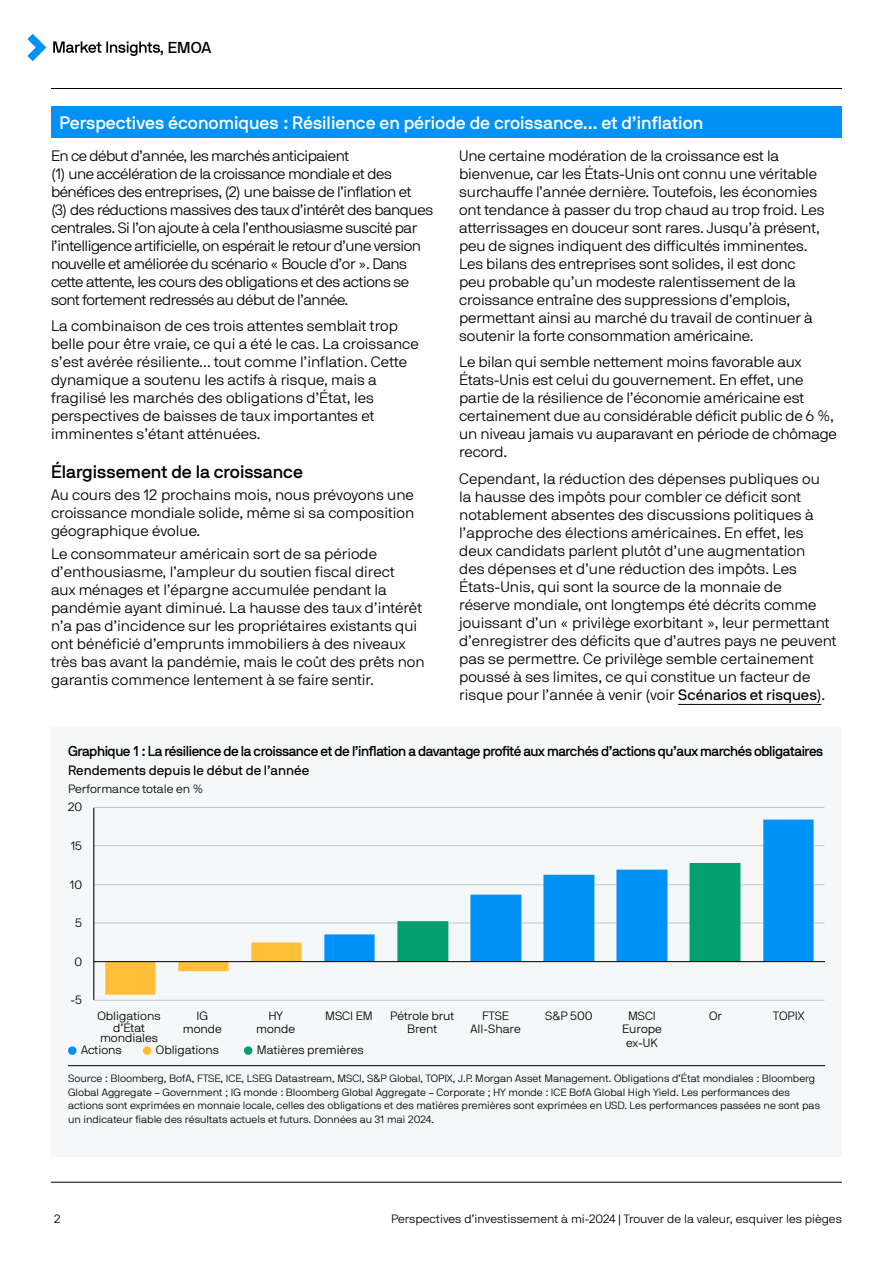
<style>
.page{position:relative;width:893px;height:1263px;background:#fff}
.page>*{position:absolute;margin:0;border:0;box-sizing:border-box;transform-origin:0 0}
.t1{font:18px "JPMAM Pro Med";color:#fff}
.t2{font:18px "JPMAM Pro Med";color:#000}
.t3{font:15.75px "JPMAM Pro Med";color:#000}
.t4{font:15px/18px "JPMAM Pro Lig";letter-spacing:-.005em;color:#000}
.t5{font:15px/18px "JPMAM Pro Lig";letter-spacing:-.03em;color:#000}
.t6{font:14.25px "JPMAM Pro Med";letter-spacing:-.03em;color:#000}
.t7{font:13.5px "JPMAM Pro Reg";color:#000}
.t8{font:12px/13.6px "JPMAM Pro Lig";color:#000;text-align:center}
.t9{font:10.5px/13.5px "JPMAM Pro Lig";color:#000}
.s1{font-family:"JPMAM Pro Reg"}
</style>
<div class="page">
<svg style="left:53px;top:41px;width:107px;height:15px"></svg>
<svg style="left:28px;top:34px;width:18px;height:27px"></svg>
<hr style="left:51px;top:1182px;width:791px;height:1px;background:#000">
<hr style="left:51px;top:88px;width:791px;height:1px;background:#000">
<hr style="left:678px;top:704px;width:143px;height:1px;background:#000">
<div style="left:51px;top:106px;width:791px;height:32px;background:#0092f9"></div>
<div style="left:51px;top:727px;width:791px;height:430px;background:#f5f7f8"></div>
<hr style="left:94px;top:1000px;width:731px;height:1px;background:#c5c7c9">
<hr style="left:94px;top:923px;width:731px;height:1px;background:#c5c7c9">
<hr style="left:94px;top:884px;width:731px;height:1px;background:#c5c7c9">
<hr style="left:94px;top:845px;width:731px;height:1px;background:#c5c7c9">
<hr style="left:94px;top:807px;width:731px;height:1px;background:#c5c7c9">
<svg style="left:324px;top:819px;width:489px;height:142px"></svg>
<svg style="left:105px;top:942px;width:197px;height:53px"></svg>
<svg style="left:397px;top:863px;width:343px;height:98px"></svg>
<hr style="left:93px;top:808px;width:1px;height:192px;background:#000">
<hr style="left:94px;top:961px;width:731px;height:1px;background:#000">
<div style="left:68px;top:1046px;width:9px;height:9px;background:#0092f9;border-radius:50%"></div>
<div style="left:143px;top:1046px;width:8px;height:9px;background:#ffbe37;border-radius:50%"></div>
<div style="left:244px;top:1046px;width:8px;height:9px;background:#00a16d;border-radius:50%"></div>
<hr style="left:68px;top:1065px;width:757px;height:1px;background:#000">
<p class="t3" style="left:160px;top:38px;width:53px">, EMOA</p>
<p class="t1" style="left:60px;top:113px;width:645px">Perspectives économiques : Résilience en période de croissance... et d’inflation</p>
<p class="t5" style="left:51px;top:146px;width:384px">En ce début d’année, les marchés anticipaient<br>(1) une accélération de la croissance mondiale et des bénéfices des entreprises, (2) une baisse de l’inflation et<br>(3) des réductions massives des taux d’intérêt des banques centrales. Si l’on ajoute à cela l’enthousiasme suscité par l’intelligence artificielle, on espérait le retour d’une version nouvelle et améliorée du scénario « Boucle d’or ». Dans cette attente, les cours des obligations et des actions se sont fortement redressés au début de l’année.</p>
<p class="t4" style="left:51px;top:317px;width:369px">La combinaison de ces trois attentes semblait trop belle pour être vraie, ce qui a été le cas. La croissance s’est avérée résiliente... tout comme l’inflation. Cette dynamique a soutenu les actifs à risque, mais a fragilisé les marchés des obligations d’État, les perspectives de baisses de taux importantes et imminentes s’étant atténuées.</p>
<p class="t2" style="left:51px;top:461px;width:254px">Élargissement de la croissance</p>
<p class="t4" style="left:51px;top:486px;width:365px;text-align:justify">Au cours des 12 prochains mois, nous prévoyons une croissance mondiale solide, même si sa composition géographique évolue.</p>
<p class="t4" style="left:51px;top:544px;width:375px">Le consommateur américain sort de sa période d’enthousiasme, l’ampleur du soutien fiscal direct<br>aux ménages et l’épargne accumulée pendant la pandémie ayant diminué. La hausse des taux d’intérêt n’a pas d’incidence sur les propriétaires existants qui ont bénéficié d’emprunts immobiliers à des niveaux très bas avant la pandémie, mais le coût des prêts non garantis commence lentement à se faire sentir.</p>
<p class="t4" style="left:459px;top:146px;width:367px">Une certaine modération de la croissance est la bienvenue, car les États-Unis ont connu une véritable surchauffe l’année dernière. Toutefois, les économies ont tendance à passer du trop chaud au trop froid. Les atterrissages en douceur sont rares. Jusqu’à présent, peu de signes indiquent des difficultés imminentes.<br>Les bilans des entreprises sont solides, il est donc peu probable qu’un modeste ralentissement de la croissance entraîne des suppressions d’emplois, permettant ainsi au marché du travail de continuer à soutenir la forte consommation américaine.</p>
<p class="t4" style="left:459px;top:353px;width:379px">Le bilan qui semble nettement moins favorable aux États-Unis est celui du gouvernement. En effet, une partie de la résilience de l’économie américaine est certainement due au considérable déficit public de 6 %, un niveau jamais vu auparavant en période de chômage record.</p>
<p class="t4" style="left:459px;top:469px;width:379px">Cependant, la réduction des dépenses publiques ou<br>la hausse des impôts pour combler ce déficit sont notablement absentes des discussions politiques à l’approche des élections américaines. En effet, les deux candidats parlent plutôt d’une augmentation<br>des dépenses et d’une réduction des impôts. Les États-Unis, qui sont la source de la monnaie de<br>réserve mondiale, ont longtemps été décrits comme jouissant d’un « privilège exorbitant », leur permettant d’enregistrer des déficits que d’autres pays ne peuvent pas se permettre. Ce privilège semble certainement poussé à ses limites, ce qui constitue un facteur de risque pour l’année à venir (voir <span class="s1">Scénarios et risques)</span>.</p>
<p class="t6" style="left:68px;top:743px;width:757px">Graphique 1 : La résilience de la croissance et de l’inflation a davantage profité aux marchés d’actions qu’aux marchés obligataires</p>
<p class="t7" style="left:68px;top:763px;width:243px">Rendements depuis le début de l’année</p>
<p class="t8" style="left:68px;top:782px;width:136px">Performance totale en %</p>
<p class="t8" style="left:68px;top:800px;width:16px">20</p>
<p class="t8" style="left:71px;top:839px;width:13px">15</p>
<p class="t8" style="left:70px;top:877px;width:14px">10</p>
<p class="t8" style="left:75px;top:916px;width:8px">5</p>
<p class="t8" style="left:74px;top:955px;width:9px">0</p>
<p class="t8" style="left:71px;top:993px;width:13px">-5</p>
<p class="t8" style="left:98px;top:1009px;width:65px;line-height:12px">Obligations d’État</p>
<p class="t8" style="left:100px;top:1031px;width:60px">mondiales</p>
<p class="t8" style="left:183px;top:1008px;width:41px">IG monde</p>
<p class="t8" style="left:256px;top:1008px;width:41px">HY monde</p>
<p class="t8" style="left:325px;top:1008px;width:49px">MSCI EM</p>
<p class="t8" style="left:390px;top:1008px;width:66px">Pétrole brut<br>Brent</p>
<p class="t8" style="left:470px;top:1008px;width:52px">FTSE<br>All-Share</p>
<p class="t8" style="left:545px;top:1008px;width:49px">S&amp;P 500</p>
<p class="t8" style="left:622px;top:1008px;width:41px">MSCI<br>Europe ex-UK</p>
<p class="t8" style="left:709px;top:1009px;width:14px">Or</p>
<p class="t8" style="left:773px;top:1009px;width:33px">TOPIX</p>
<p class="t8" style="left:81px;top:1043px;width:42px">Actions</p>
<p class="t8" style="left:156px;top:1043px;width:65px">Obligations</p>
<p class="t8" style="left:257px;top:1043px;width:108px">Matières premières</p>
<p class="t9" style="left:68px;top:1071px;width:754px">Source : Bloomberg, BofA, FTSE, ICE, LSEG Datastream, MSCI, S&amp;P Global, TOPIX, J.P. Morgan Asset Management. Obligations d’État mondiales : Bloomberg Global Aggregate – Government ; IG monde : Bloomberg Global Aggregate – Corporate ; HY monde : ICE BofA Global High Yield. Les performances des actions sont exprimées en monnaie locale, celles des obligations et des matières premières sont exprimées en USD. Les performances passées ne sont pas un indicateur fiable des résultats actuels et futurs. Données au 31 mai 2024.</p>
<p class="t8" style="left:54px;top:1212px;width:8px">2</p>
<p class="t8" style="left:391px;top:1212px;width:452px">Perspectives d’investissement à mi-2024 | Trouver de la valeur, esquiver les pièges</p>
</div>
